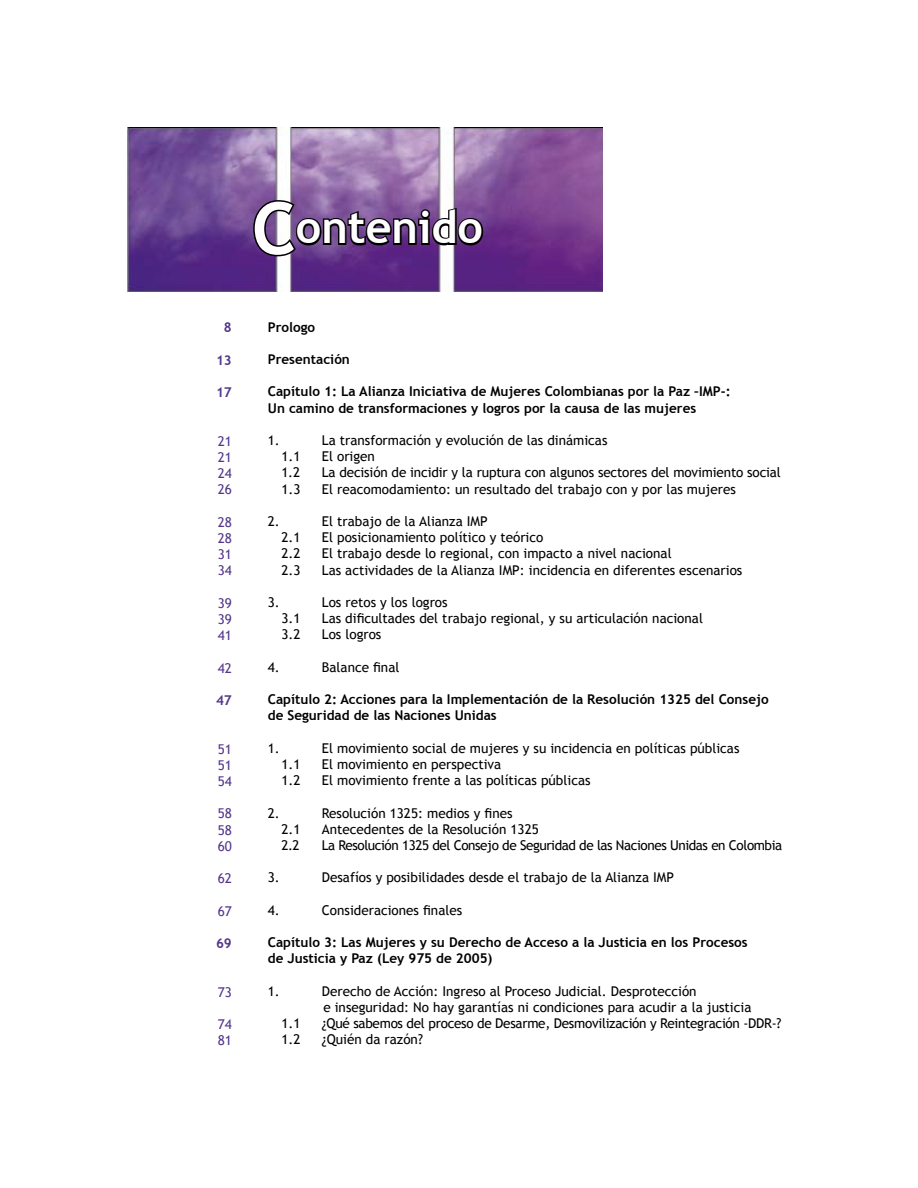
<style>
.page{position:relative;width:918px;height:1188px;background:#fff}
.page>*{position:absolute;margin:0;border:0;box-sizing:border-box;transform-origin:0 0}
.t1{font:700 45px "Trebuchet MS";color:#fff}
.t2{font:13.5px/16.2px "Trebuchet MS";color:#000}
.t3{font:700 13.5px/16.2px "Trebuchet MS";color:#000}
.t4{font:13.5px "Trebuchet MS";letter-spacing:-.03em;color:#000}
.t5{font:13.5px "Trebuchet MS";letter-spacing:-.02em;color:#000}
.t6{font:13.5px/16.2px "Trebuchet MS";color:#54378a;text-align:justify}
.t7{font:700 13.5px "Trebuchet MS";color:#54378a}
.s1{font-size:72px}
</style>
<div class="page">
<img style="left:128px;top:128px;width:474px;height:163px">
<svg style="left:252px;top:199px;width:233px;height:59px;background:#614476"></svg>
<h1 class="t1" style="left:252px;top:199px;width:233px"><span class="s1">C</span>ontenido</h1>
<p class="t7" style="left:224px;top:319px;width:9px">8</p>
<p class="t7" style="left:216px;top:352px;width:17px">13</p>
<p class="t7" style="left:216px;top:384px;width:17px">17</p>
<p class="t6" style="left:218px;top:433px;width:16px">21<br>21<br>24<br>26</p>
<p class="t6" style="left:218px;top:514px;width:16px">28<br>28<br>31<br>34</p>
<p class="t6" style="left:218px;top:595px;width:16px">39<br>39<br>41</p>
<p class="t6" style="left:218px;top:660px;width:16px">42</p>
<p class="t7" style="left:216px;top:692px;width:17px">47</p>
<p class="t6" style="left:218px;top:741px;width:16px">51<br>51<br>54</p>
<p class="t6" style="left:218px;top:806px;width:16px">58<br>58<br>60</p>
<p class="t6" style="left:218px;top:870px;width:16px">62</p>
<p class="t6" style="left:218px;top:903px;width:16px">67</p>
<p class="t7" style="left:216px;top:935px;width:17px">69</p>
<p class="t6" style="left:218px;top:984px;width:16px">73</p>
<p class="t6" style="left:218px;top:1016px;width:16px">74<br>81</p>
<p class="t3" style="left:268px;top:319px;width:49px">Prologo</p>
<p class="t3" style="left:268px;top:351px;width:84px">Presentación</p>
<p class="t3" style="left:268px;top:384px;width:464px">Capítulo 1: La Alianza Iniciativa de Mujeres Colombianas por la Paz –IMP-:<br>Un camino de transformaciones y logros por la causa de las mujeres</p>
<p class="t2" style="left:268px;top:432px;width:14px">1.</p>
<p class="t2" style="left:322px;top:432px;width:287px">La transformación y evolución de las dinámicas</p>
<p class="t2" style="left:281px;top:449px;width:21px">1.1</p>
<p class="t2" style="left:322px;top:449px;width:55px">El origen</p>
<p class="t2" style="left:281px;top:465px;width:20px">1.2</p>
<p class="t2" style="left:322px;top:465px;width:461px">La decisión de incidir y la ruptura con algunos sectores del movimiento social</p>
<p class="t2" style="left:281px;top:481px;width:21px">1.3</p>
<p class="t2" style="left:322px;top:481px;width:416px">El reacomodamiento: un resultado del trabajo con y por las mujeres</p>
<p class="t2" style="left:268px;top:513px;width:14px">2.</p>
<p class="t2" style="left:322px;top:513px;width:167px">El trabajo de la Alianza IMP</p>
<p class="t2" style="left:281px;top:530px;width:21px">2.1</p>
<p class="t2" style="left:322px;top:530px;width:223px">El posicionamiento político y teórico</p>
<p class="t2" style="left:281px;top:546px;width:21px">2.2</p>
<p class="t2" style="left:322px;top:546px;width:351px">El trabajo desde lo regional, con impacto a nivel nacional</p>
<p class="t2" style="left:281px;top:562px;width:21px">2.3</p>
<p class="t2" style="left:322px;top:562px;width:422px">Las actividades de la Alianza IMP: incidencia en diferentes escenarios</p>
<p class="t2" style="left:268px;top:594px;width:14px">3.</p>
<p class="t2" style="left:322px;top:594px;width:127px">Los retos y los logros</p>
<p class="t2" style="left:281px;top:611px;width:21px">3.1</p>
<p class="t2" style="left:322px;top:611px;width:383px">Las dificultades del trabajo regional, y su articulación nacional</p>
<p class="t2" style="left:281px;top:627px;width:21px">3.2</p>
<p class="t2" style="left:322px;top:627px;width:61px">Los logros</p>
<p class="t2" style="left:268px;top:659px;width:14px">4.</p>
<p class="t2" style="left:322px;top:659px;width:79px">Balance final</p>
<p class="t3" style="left:268px;top:691px;width:502px">Capítulo 2: Acciones para la Implementación de la Resolución 1325 del Consejo de Seguridad de las Naciones Unidas</p>
<p class="t2" style="left:268px;top:740px;width:14px">1.</p>
<p class="t2" style="left:322px;top:740px;width:419px">El movimiento social de mujeres y su incidencia en políticas públicas</p>
<p class="t2" style="left:281px;top:756px;width:21px">1.1</p>
<p class="t2" style="left:322px;top:756px;width:181px">El movimiento en perspectiva</p>
<p class="t2" style="left:281px;top:773px;width:21px">1.2</p>
<p class="t2" style="left:322px;top:773px;width:270px">El movimiento frente a las políticas públicas</p>
<p class="t2" style="left:268px;top:805px;width:14px">2.</p>
<p class="t2" style="left:322px;top:805px;width:192px">Resolución 1325: medios y fines</p>
<p class="t2" style="left:281px;top:821px;width:21px">2.1</p>
<p class="t2" style="left:322px;top:821px;width:218px">Antecedentes de la Resolución 1325</p>
<p class="t2" style="left:281px;top:837px;width:20px">2.2</p>
<p class="t4" style="left:322px;top:837px;width:462px">La Resolución 1325 del Consejo de Seguridad de las Naciones Unidas en Colombia</p>
<p class="t2" style="left:268px;top:870px;width:14px">3.</p>
<p class="t2" style="left:322px;top:870px;width:354px">Desafíos y posibilidades desde el trabajo de la Alianza IMP</p>
<p class="t2" style="left:268px;top:902px;width:14px">4.</p>
<p class="t2" style="left:322px;top:902px;width:142px">Consideraciones finales</p>
<p class="t3" style="left:268px;top:934px;width:481px">Capítulo 3: Las Mujeres y su Derecho de Acceso a la Justicia en los Procesos de Justicia y Paz (Ley 975 de 2005)</p>
<p class="t2" style="left:268px;top:983px;width:14px">1.</p>
<p class="t2" style="left:322px;top:983px;width:431px">Derecho de Acción: Ingreso al Proceso Judicial. Desprotección<br>e inseguridad: No hay garantías ni condiciones para acudir a la justicia</p>
<p class="t2" style="left:281px;top:1016px;width:21px">1.1</p>
<p class="t5" style="left:322px;top:1016px;width:461px">¿Qué sabemos del proceso de Desarme, Desmovilización y Reintegración -DDR-?</p>
<p class="t2" style="left:281px;top:1032px;width:21px">1.2</p>
<p class="t2" style="left:322px;top:1032px;width:103px">¿Quién da razón?</p>
</div>
